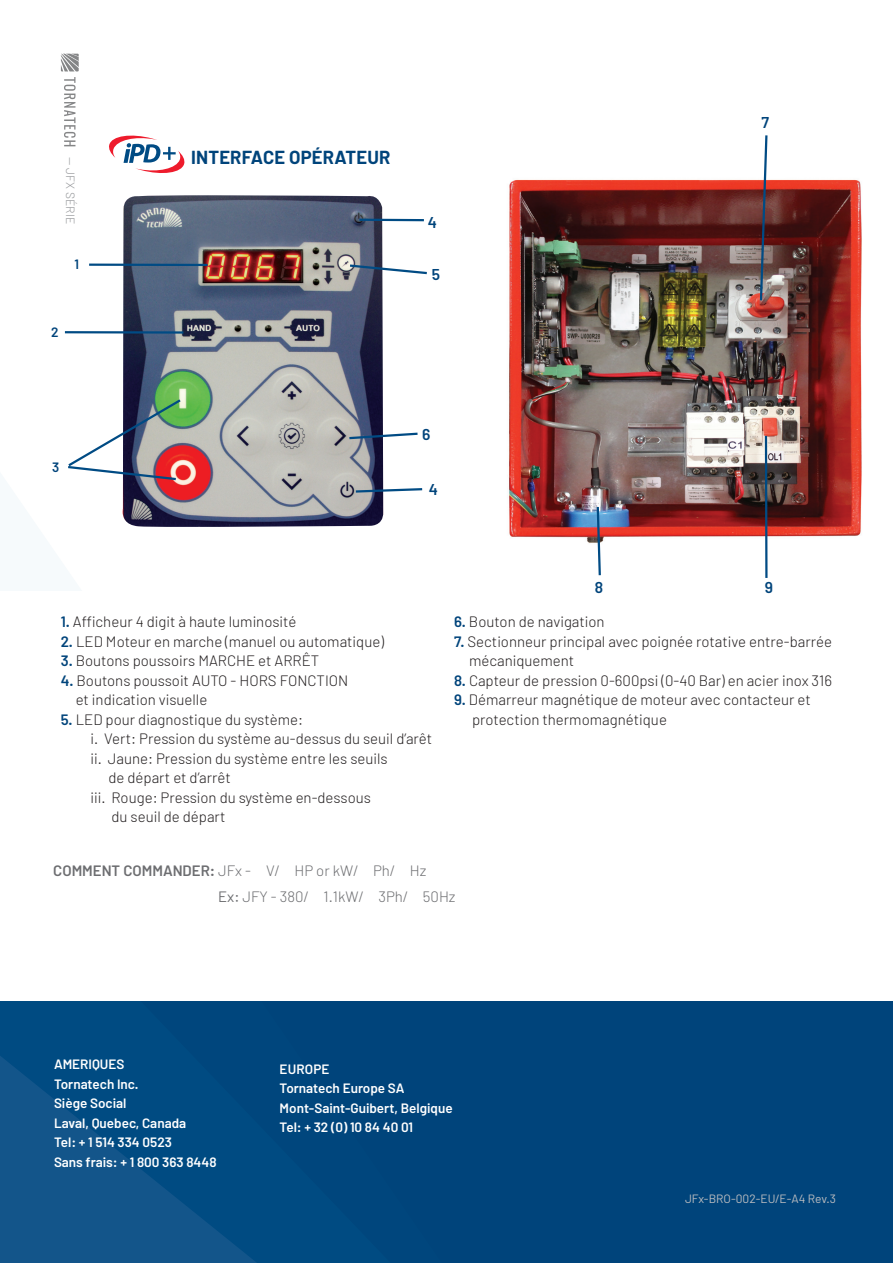
<style>
.page{position:relative;width:893px;height:1263px;background:#fff}
.page>*{position:absolute;margin:0;border:0;box-sizing:border-box;transform-origin:0 0}
.Body_heading{font:700 18.45px "Barlow";letter-spacing:.01em;color:#00447b}
.Body_heading-2{font:600 15.6px "Barlow";color:#00447b}
._1st_level_-_Numbere{font:300 15px "Barlow";color:#231f20}
.Cell_Heading_-_White{font:300 15px "Barlow";color:#6c6d70}
.Body{font:600 13.5px/19.5px "Barlow";color:#fff}
.Body_heading-3{font:600 13.5px "Barlow";color:#00447b}
.Small{font:12px "Barlow";color:#bcbdc0}
.Body_heading-4{font:300 12px "Barlow";letter-spacing:.01em;color:#939598}
.s1{font-weight:600;color:#00447b}
.s2{font-weight:600}
.s3{font-weight:400}
</style>
<div class="page">
<img style="left:123px;top:195px;width:261px;height:277px">
<svg style="left:122px;top:472px;width:262px;height:55px;background:#8d7f8b"></svg>
<svg style="left:64px;top:77px;width:12px;height:69px"></svg>
<svg style="left:61px;top:54px;width:18px;height:17px"></svg>
<div style="left:0;top:1000px;width:893px;height:263px;background:#00447b"></div>
<svg style="left:0;top:1056px;width:257px;height:207px;fill:#0f5388"></svg>
<hr style="left:89px;top:264px;width:119px;height:2px;background:#004b84">
<hr style="left:359px;top:219px;width:65px;height:2px;background:#004b84">
<svg style="left:348px;top:263px;width:79px;height:12px"></svg>
<svg style="left:347px;top:431px;width:71px;height:9px"></svg>
<svg style="left:353px;top:487px;width:70px;height:7px"></svg>
<hr style="left:65px;top:331px;width:118px;height:3px;background:#004b84">
<svg style="left:68px;top:397px;width:115px;height:84px"></svg>
<img style="left:509px;top:179px;width:353px;height:364px">
<svg style="left:759px;top:135px;width:10px;height:168px"></svg>
<svg style="left:764px;top:434px;width:5px;height:144px"></svg>
<svg style="left:595px;top:505px;width:7px;height:71px"></svg>
<svg style="left:109px;top:135px;width:76px;height:38px"></svg>
<p class="Body_heading-4" style="left:78px;top:157px;width:69px;rotate:90deg">— JFX SÉRIE</p>
<p class="Body_heading-3" style="left:75px;top:256px;width:6px">1</p>
<p class="Body_heading-3" style="left:51px;top:323px;width:9px">2</p>
<p class="Body_heading" style="left:191px;top:146px;width:201px">INTERFACE OPÉRATEUR</p>
<p class="Body_heading-2" style="left:428px;top:212px;width:11px">4</p>
<p class="Body_heading-2" style="left:432px;top:265px;width:10px">5</p>
<p class="Body_heading-2" style="left:762px;top:113px;width:9px">7</p>
<p class="Body_heading-3" style="left:52px;top:458px;width:9px">3</p>
<p class="Body_heading-2" style="left:422px;top:424px;width:10px">6</p>
<p class="Body_heading-2" style="left:429px;top:480px;width:11px">4</p>
<p class="_1st_level_-_Numbere" style="left:61px;top:612px;width:237px"><span class="s1">1.</span> Afficheur 4 digit à haute luminosité</p>
<p class="_1st_level_-_Numbere" style="left:61px;top:632px;width:325px"><span class="s1">2.</span> LED Moteur en marche (manuel ou automatique)</p>
<p class="_1st_level_-_Numbere" style="left:61px;top:651px;width:260px"><span class="s1">3.</span> Boutons poussoirs MARCHE et ARRÊT</p>
<p class="_1st_level_-_Numbere" style="left:61px;top:671px;width:289px"><span class="s1">4.</span> Boutons poussoit AUTO - HORS FONCTION</p>
<p class="_1st_level_-_Numbere" style="left:76px;top:690px;width:133px">et indication visuelle</p>
<p class="_1st_level_-_Numbere" style="left:61px;top:710px;width:244px"><span class="s1">5.</span> LED pour diagnostique du système:</p>
<p class="_1st_level_-_Numbere" style="left:90px;top:729px;width:343px">i. Vert: Pression du système au-dessus du seuil d’arêt</p>
<p class="_1st_level_-_Numbere" style="left:90px;top:749px;width:299px">ii. Jaune: Pression du système entre les seuils</p>
<p class="_1st_level_-_Numbere" style="left:108px;top:768px;width:124px">de départ et d’arrêt</p>
<p class="_1st_level_-_Numbere" style="left:90px;top:788px;width:282px">iii. Rouge: Pression du système en-dessous</p>
<p class="_1st_level_-_Numbere" style="left:111px;top:807px;width:116px">du seuil de départ</p>
<p class="Body_heading-2" style="left:595px;top:578px;width:10px">8</p>
<p class="Body_heading-2" style="left:765px;top:578px;width:10px">9</p>
<p class="_1st_level_-_Numbere" style="left:454px;top:612px;width:152px"><span class="s1">6.</span> Bouton de navigation</p>
<p class="_1st_level_-_Numbere" style="left:454px;top:632px;width:380px"><span class="s1">7.</span> Sectionneur principal avec poignée rotative entre-barrée</p>
<p class="_1st_level_-_Numbere" style="left:469px;top:651px;width:107px">mécaniquement</p>
<p class="_1st_level_-_Numbere" style="left:454px;top:671px;width:379px"><span class="s1">8.</span> Capteur de pression 0-600psi (0-40 Bar) en acier inox 316</p>
<p class="_1st_level_-_Numbere" style="left:454px;top:690px;width:358px"><span class="s1">9.</span> Démarreur magnétique de moteur avec contacteur et</p>
<p class="_1st_level_-_Numbere" style="left:472px;top:710px;width:196px">protection thermomagnétique</p>
<p class="Cell_Heading_-_White" style="left:53px;top:861px;width:375px"><span class="s2">COMMENT COMMANDER:</span> JFx - V/ HP or kW/ Ph/ Hz</p>
<p class="Cell_Heading_-_White" style="left:218px;top:887px;width:239px"><span class="s3">Ex:</span> JFY - 380/ 1.1kW/ 3Ph/ 50Hz</p>
<p class="Body" style="left:54px;top:1054px;width:72px">AMERIQUES</p>
<p class="Body" style="left:54px;top:1074px;width:86px">Tornatech Inc.</p>
<p class="Body" style="left:54px;top:1093px;width:164px">Siège Social<br>Laval, Quebec, Canada<br>Tel: + 1 514 334 0523<br>Sans frais: + 1 800 363 8448</p>
<p class="Body" style="left:280px;top:1059px;width:51px">EUROPE</p>
<p class="Body" style="left:280px;top:1078px;width:175px">Tornatech Europe SA<br>Mont-Saint-Guibert, Belgique<br>Tel: + 32 (0) 10 84 40 01</p>
<p class="Small" style="left:685px;top:1191px;width:152px">JFx-BRO-002-EU/E-A4 Rev.3</p>
</div>
